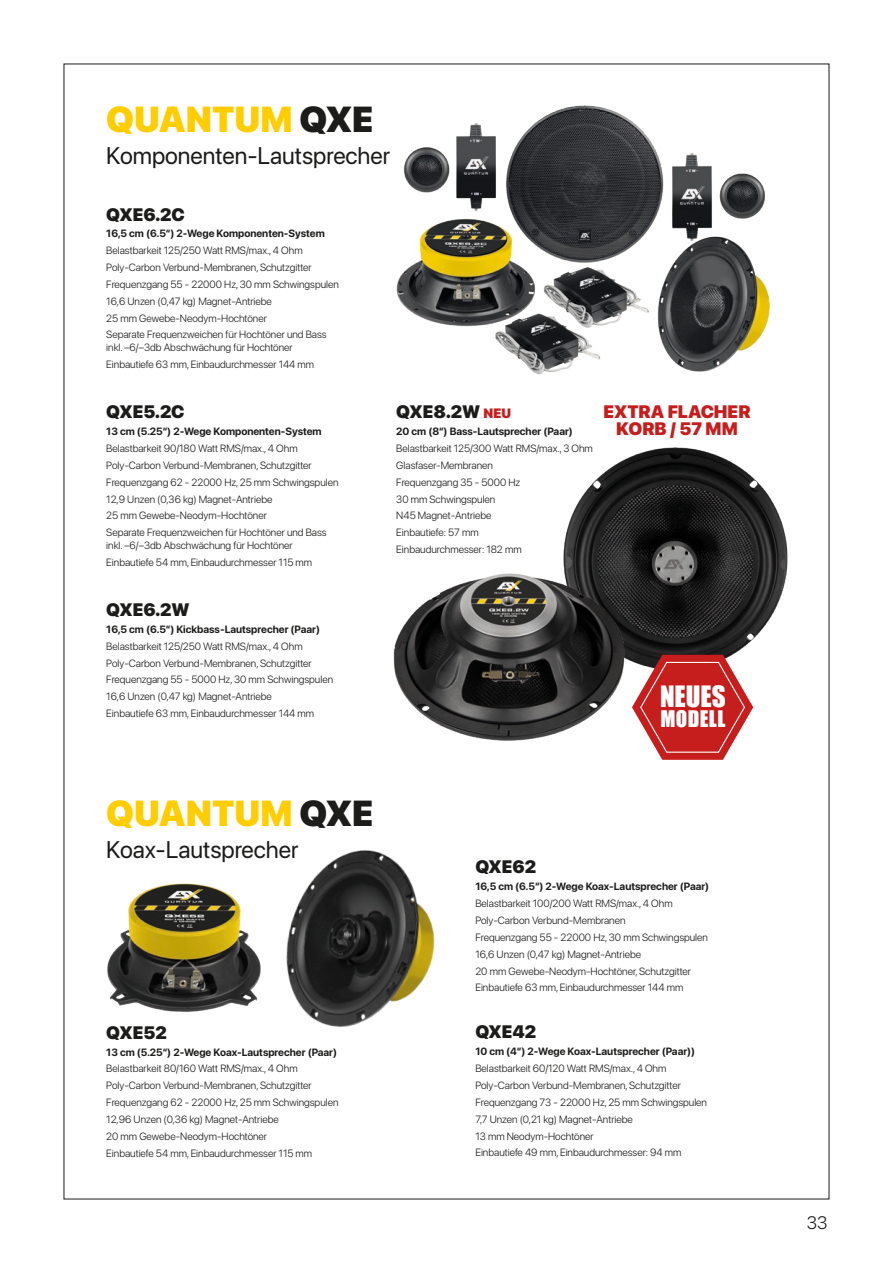
<style>
.page{position:relative;width:893px;height:1263px;background:#fff}
.page>*{position:absolute;margin:0;border:0;box-sizing:border-box;transform-origin:0 0}
.t1{font:36px "SF Pro";color:#ffcd00}
.t2{font:27px "Impact";color:#fff}
.t3{font:24px "SF Pro Display";color:#1c1c1b}
.t4{font:21px "Impact";letter-spacing:.02em;color:#fff}
.t5{font:900 18px "SF Pro Display";color:#1c1c1b}
.t6{font:900 18px/16.2px "SF Pro Display";color:#c61d1d;text-align:center}
.t7{font:300 18px "SF Pro Display";color:#1c1c1b}
.t8{font:300 10.5px/16.8px "SF Pro Display";color:#1c1c1b}
.t9{font:700 10.5px "SF Pro Display";color:#1c1c1b}
.s1{color:#1c1c1b}
.s2{font-size:13.5px;color:#c61d1d}
</style>
<div class="page">
<img style="left:563px;top:447px;width:225px;height:208px">
<img style="left:396px;top:105px;width:374px;height:270px">
<img style="left:393px;top:563px;width:239px;height:178px">
<img style="left:107px;top:883px;width:154px;height:129px">
<img style="left:286px;top:850px;width:149px;height:177px">
<svg style="left:632px;top:655px;width:121px;height:105px"></svg>
<h1 class="t1" style="left:106px;top:98px;width:269px">QUANTUM <span class="s1">QXE</span></h1>
<h3 class="t3" style="left:106px;top:141px;width:285px">Komponenten-Lautsprecher</h3>
<h3 class="t5" style="left:106px;top:204px;width:80px">QXE6.2C</h3>
<p class="t9" style="left:106px;top:228px;width:220px">16,5 cm (6.5“) 2-Wege Komponenten-System</p>
<p class="t8" style="left:106px;top:242px;width:234px">Belastbarkeit 125/250 Watt RMS/max., 4 Ohm Poly-Carbon Verbund-Membranen, Schutzgitter Frequenzgang 55 - 22000 Hz, 30 mm Schwingspulen 16,6 Unzen (0,47 kg) Magnet-Antriebe<br>25 mm Gewebe-Neodym-Hochtöner<br>Separate Frequenzweichen für Hochtöner und Bass</p>
<p class="t8" style="left:106px;top:339px;width:209px">inkl. –6/–3db Abschwächung für Hochtöner<br>Einbautiefe 63 mm, Einbaudurchmesser 144 mm</p>
<h3 class="t5" style="left:106px;top:401px;width:80px">QXE5.2C</h3>
<p class="t9" style="left:106px;top:425px;width:217px">13 cm (5.25“) 2-Wege Komponenten-System</p>
<p class="t8" style="left:106px;top:440px;width:234px">Belastbarkeit 90/180 Watt RMS/max., 4 Ohm Poly-Carbon Verbund-Membranen, Schutzgitter Frequenzgang 62 - 22000 Hz, 25 mm Schwingspulen 12,9 Unzen (0,36 kg) Magnet-Antriebe<br>25 mm Gewebe-Neodym-Hochtöner<br>Separate Frequenzweichen für Hochtöner und Bass</p>
<p class="t8" style="left:106px;top:537px;width:207px">inkl. –6/–3db Abschwächung für Hochtöner<br>Einbautiefe 54 mm, Einbaudurchmesser 115 mm</p>
<h3 class="t5" style="left:106px;top:599px;width:85px">QXE6.2W</h3>
<p class="t9" style="left:106px;top:623px;width:215px">16,5 cm (6.5“) Kickbass-Lautsprecher (Paar)</p>
<p class="t8" style="left:106px;top:638px;width:228px">Belastbarkeit 125/250 Watt RMS/max., 4 Ohm Poly-Carbon Verbund-Membranen, Schutzgitter Frequenzgang 55 - 5000 Hz, 30 mm Schwingspulen 16,6 Unzen (0,47 kg) Magnet-Antriebe<br>Einbautiefe 63 mm, Einbaudurchmesser 144 mm</p>
<h3 class="t5" style="left:396px;top:401px;width:116px">QXE8.2W <span class="s2">NEU</span></h3>
<p class="t9" style="left:396px;top:425px;width:178px">20 cm (8“) Bass-Lautsprecher (Paar)</p>
<p class="t8" style="left:396px;top:440px;width:198px">Belastbarkeit 125/300 Watt RMS/max., 3 Ohm<br>Glasfaser-Membranen<br>Frequenzgang 35 - 5000 Hz<br>30 mm Schwingspulen<br>N45 Magnet-Antriebe<br>Einbautiefe: 57 mm<br>Einbaudurchmesser: 182 mm</p>
<h3 class="t6" style="left:603px;top:404px;width:149px">EXTRA FLACHER<br>KORB / 57 MM</h3>
<h2 class="t2" style="left:660px;top:676px;width:67px">NEUES</h2>
<h3 class="t4" style="left:660px;top:702px;width:66px">MODELL</h3>
<h1 class="t1" style="left:106px;top:792px;width:269px">QUANTUM <span class="s1">QXE</span></h1>
<h3 class="t3" style="left:106px;top:835px;width:194px">Koax-Lautsprecher</h3>
<h3 class="t5" style="left:106px;top:1022px;width:62px">QXE52</h3>
<p class="t9" style="left:106px;top:1046px;width:232px">13 cm (5.25“) 2-Wege Koax-Lautsprecher (Paar)</p>
<p class="t8" style="left:106px;top:1060px;width:234px">Belastbarkeit 80/160 Watt RMS/max., 4 Ohm Poly-Carbon Verbund-Membranen, Schutzgitter Frequenzgang 62 - 22000 Hz, 25 mm Schwingspulen 12,96 Unzen (0,36 kg) Magnet-Antriebe<br>20 mm Gewebe-Neodym-Hochtöner<br>Einbautiefe 54 mm, Einbaudurchmesser 115 mm</p>
<h3 class="t5" style="left:475px;top:857px;width:63px">QXE62</h3>
<p class="t9" style="left:475px;top:880px;width:235px">16,5 cm (6.5“) 2-Wege Koax-Lautsprecher (Paar)</p>
<p class="t8" style="left:475px;top:895px;width:234px">Belastbarkeit 100/200 Watt RMS/max., 4 Ohm Poly-Carbon Verbund-Membranen<br>Frequenzgang 55 - 22000 Hz, 30 mm Schwingspulen 16,6 Unzen (0,47 kg) Magnet-Antriebe<br>20 mm Gewebe-Neodym-Hochtöner, Schutzgitter Einbautiefe 63 mm, Einbaudurchmesser 144 mm</p>
<h3 class="t5" style="left:475px;top:1022px;width:63px">QXE42</h3>
<p class="t9" style="left:475px;top:1045px;width:221px">10 cm (4“) 2-Wege Koax-Lautsprecher (Paar))</p>
<p class="t8" style="left:475px;top:1060px;width:233px">Belastbarkeit 60/120 Watt RMS/max., 4 Ohm Poly-Carbon Verbund-Membranen, Schutzgitter Frequenzgang 73 - 22000 Hz, 25 mm Schwingspulen 7,7 Unzen (0,21 kg) Magnet-Antriebe<br>13 mm Neodym-Hochtöner<br>Einbautiefe 49 mm, Einbaudurchmesser: 94 mm</p>
<h3 class="t7" style="left:807px;top:1212px;width:22px">33</h3>
</div>
